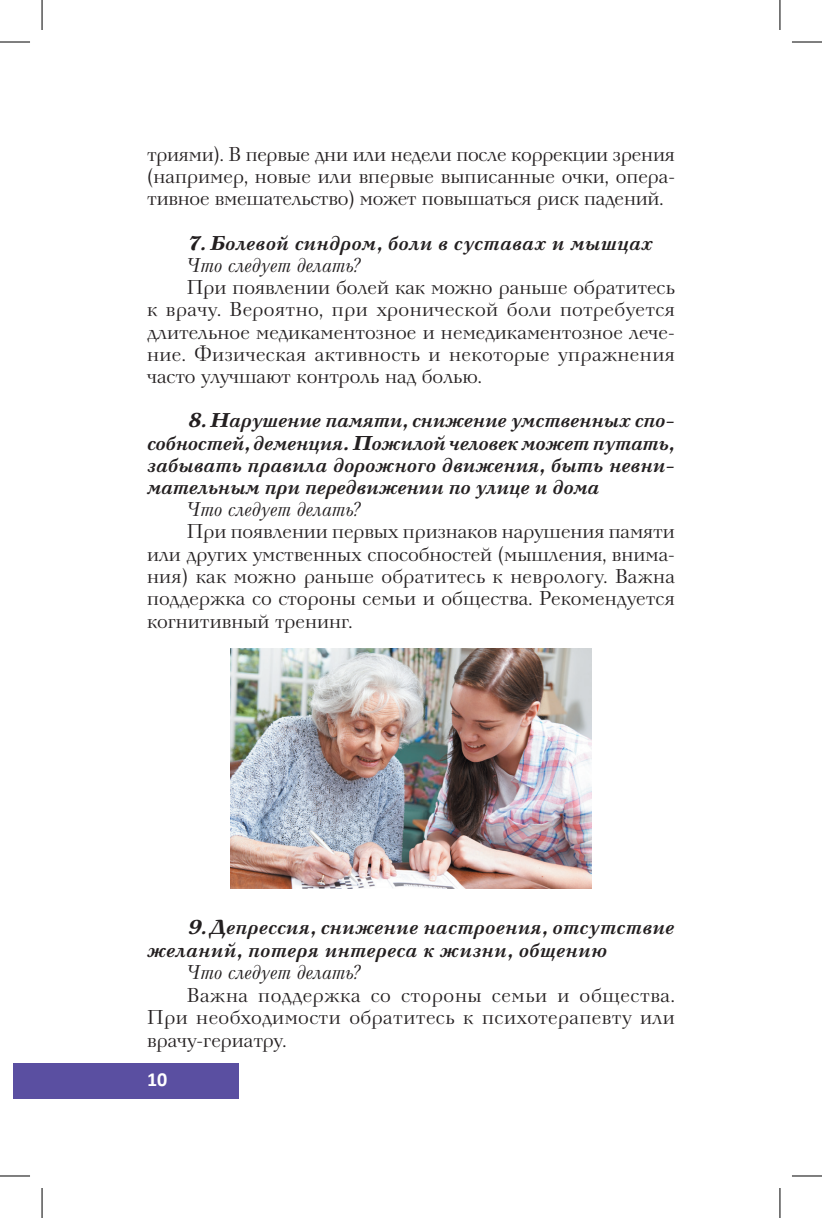
<style>
.page{position:relative;width:822px;height:1218px;background:#fff}
.page>*{position:absolute;margin:0;border:0;box-sizing:border-box;transform-origin:0 0}
.t1{font:20px/22.2px "Neva";color:#231f20;text-align:justify}
.t2{font:italic 700 20px/22.2px "Neva";color:#231f20;text-align:justify}
.t3{font:italic 20px "Neva";color:#231f20}
.t4{font:700 20px "Calibri";color:#fff}
</style>
<div class="page">
<div style="left:14px;top:1063px;width:225px;height:36px;background:#5a4fa1"></div>
<img style="left:231px;top:648px;width:359px;height:241px">
<hr style="left:0;top:42px;width:30px;height:1px;background:#000">
<hr style="left:791px;top:42px;width:30px;height:1px;background:#000">
<hr style="left:0;top:1176px;width:30px;height:1px;background:#000">
<hr style="left:791px;top:1176px;width:30px;height:1px;background:#000">
<hr style="left:42px;top:0;width:1px;height:30px;background:#000">
<hr style="left:42px;top:1188px;width:1px;height:30px;background:#000">
<hr style="left:779px;top:0;width:1px;height:30px;background:#000">
<hr style="left:779px;top:1188px;width:1px;height:30px;background:#000">
<p class="t1" style="left:147px;top:144px;width:529px">триями). В первые дни или недели после коррекции зрения (например, новые или впервые выписанные очки, опера&shy;тивное вмешательство) может повышаться риск падений.</p>
<p class="t2" style="left:187px;top:233px;width:467px">7. Болевой синдром, боли в суставах и мышцах</p>
<p class="t3" style="left:187px;top:254px;width:177px">Что следует делать?</p>
<p class="t1" style="left:147px;top:277px;width:529px;text-indent:40px">При появлении болей как можно раньше обратитесь к врачу. Вероятно, при хронической боли потребуется длительное медикаментозное и немедикаментозное лече&shy;ние. Физическая активность и некоторые упражнения часто улучшают контроль над болью.</p>
<p class="t2" style="left:147px;top:410px;width:529px;text-indent:40px">8. Нарушение памяти, снижение умственных спо&shy;собностей, деменция. Пожилой человек может путать, забывать правила дорожного движения, быть невни&shy;мательным при передвижении по улице и дома</p>
<p class="t3" style="left:187px;top:498px;width:177px">Что следует делать?</p>
<p class="t1" style="left:147px;top:521px;width:529px;text-indent:40px">При появлении первых признаков нарушения памяти или других умственных способностей (мышления, внима&shy;ния) как можно раньше обратитесь к неврологу. Важна поддержка со стороны семьи и общества. Рекомендуется когнитивный тренинг.</p>
<p class="t2" style="left:147px;top:917px;width:529px;text-indent:40px">9. Депрессия, снижение настроения, отсутствие желаний, потеря интереса к жизни, общению</p>
<p class="t3" style="left:187px;top:961px;width:177px">Что следует делать?</p>
<p class="t1" style="left:147px;top:985px;width:529px;text-indent:40px">Важна поддержка со стороны семьи и общества.<br>При необходимости обратитесь к психотерапевту или врачу-гериатру.</p>
<p class="t4" style="left:147px;top:1065px;width:22px">10</p>
</div>
